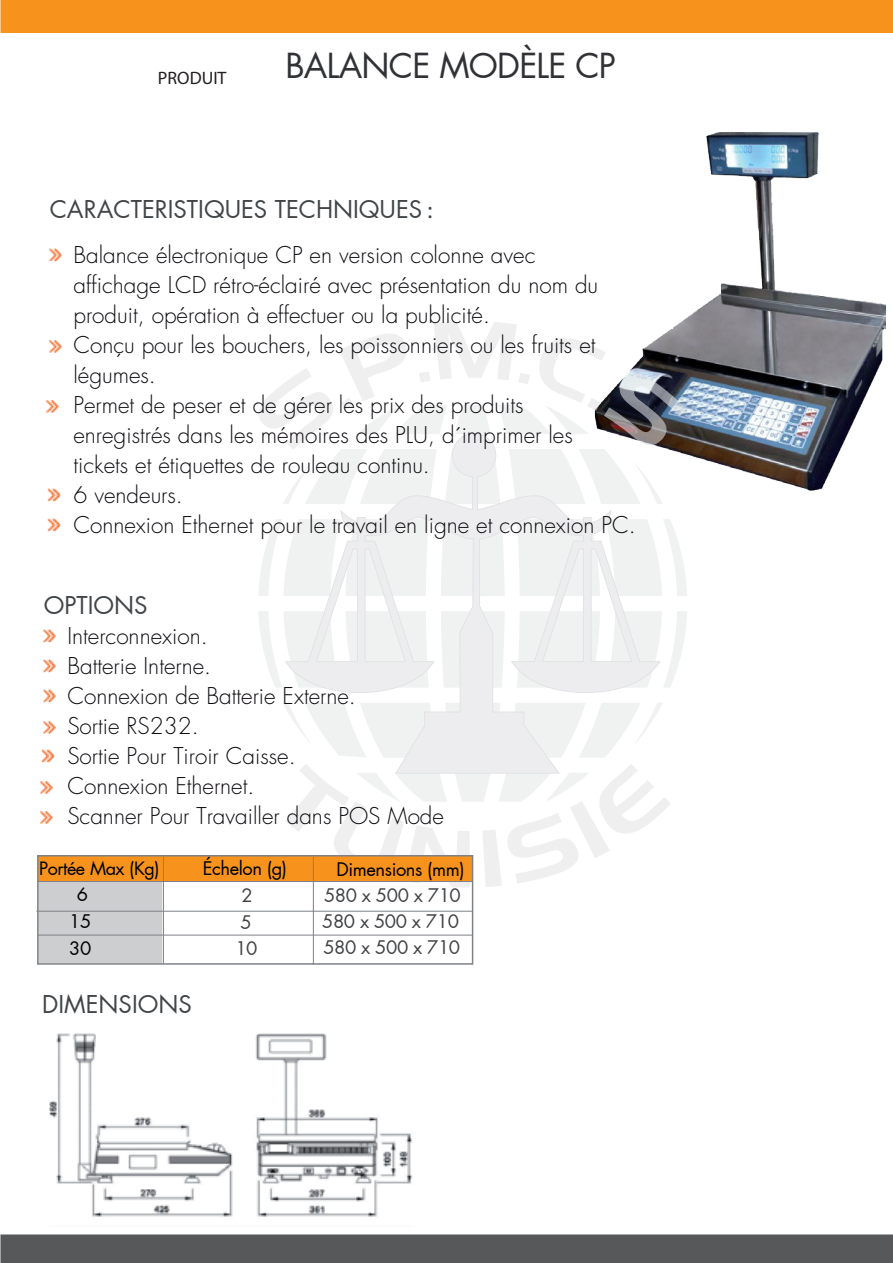
<style>
.page{position:relative;width:893px;height:1263px;background:#fff}
.page>*{position:absolute;margin:0;border:0;box-sizing:border-box;transform-origin:0 0}
.t1{font:33.75px "Futura";letter-spacing:-.02em;color:#303235}
.t2{font:24px "Futura";color:#414548}
.t3{font:300 22.5px/30px "Futura Std";color:#0e0b10}
.t4{font:18.3px "Futura";letter-spacing:-.02em;color:#404245}
.t5{font:18.3px "Futura";letter-spacing:-.025em;color:#000}
.t6{font:18px "Futura";letter-spacing:-.025em;color:#000}
.t7{font:18px "Myriad Pro";color:#231f20}
.s1{font-style:inherit}
</style>
<div class="page">
<img style="left:683px;top:135px;width:202px;height:356px">
<div style="left:0;top:0;width:893px;height:33px;background:#f7931d"></div>
<div style="left:0;top:1234px;width:893px;height:29px;background:#57585a"></div>
<svg style="left:49px;top:249px;width:13px;height:12px"></svg>
<img style="left:50px;top:1033px;width:363px;height:184px">
<svg style="left:36px;top:321px;width:651px;height:644px"></svg>
<p class="t7" style="left:158px;top:69px;width:70px">PRODUIT</p>
<h1 class="t1" style="left:285px;top:44px;width:332px">BALANCE MODÈLE CP</h1>
<p class="t2" style="left:50px;top:193px;width:384px">CARACTERISTIQUES TECHNIQUES <span class="s1">:</span></p>
<p class="t3" style="left:73px;top:240px;width:564px">Balance électronique CP en version colonne avec<br>affichage LCD rétro-éclairé avec présentation du nom du produit, opération à effectuer ou la publicité.<br>Conçu pour les bouchers, les poissonniers ou les fruits et légumes.<br>Permet de peser et de gérer les prix des produits<br>enregistrés dans les mémoires des PLU, d´imprimer les<br>tickets et étiquettes de rouleau continu.<br>6 vendeurs.<br>Connexion Ethernet pour le travail en ligne et connexion PC.</p>
<p class="t2" style="left:44px;top:589px;width:105px">OPTIONS</p>
<p class="t3" style="left:67px;top:621px;width:378px">Interconnexion.<br>Batterie Interne.<br>Connexion de Batterie Externe.<br>Sortie RS232.<br>Sortie Pour Tiroir Caisse.<br>Connexion Ethernet.<br>Scanner Pour Travailler dans POS Mode</p>
<p class="t6" style="left:39px;top:857px;width:122px">Portée Max (Kg)</p>
<p class="t5" style="left:203px;top:857px;width:86px">Échelon (g)</p>
<p class="t5" style="left:337px;top:858px;width:130px">Dimensions (mm)</p>
<p class="t5" style="left:77px;top:883px;width:13px">6</p>
<p class="t4" style="left:324px;top:884px;width:138px">580 x 500 x 710</p>
<p class="t5" style="left:69px;top:937px;width:24px">30</p>
<p class="t4" style="left:235px;top:937px;width:24px">10</p>
<p class="t4" style="left:323px;top:936px;width:138px">580 x 500 x 710</p>
<p class="t4" style="left:241px;top:884px;width:13px">2</p>
<p class="t4" style="left:322px;top:910px;width:138px">580 x 500 x 710</p>
<p class="t5" style="left:69px;top:910px;width:24px">15</p>
<p class="t4" style="left:240px;top:911px;width:13px">5</p>
<p class="t2" style="left:42px;top:988px;width:151px">DIMENSIONS</p>
</div>
